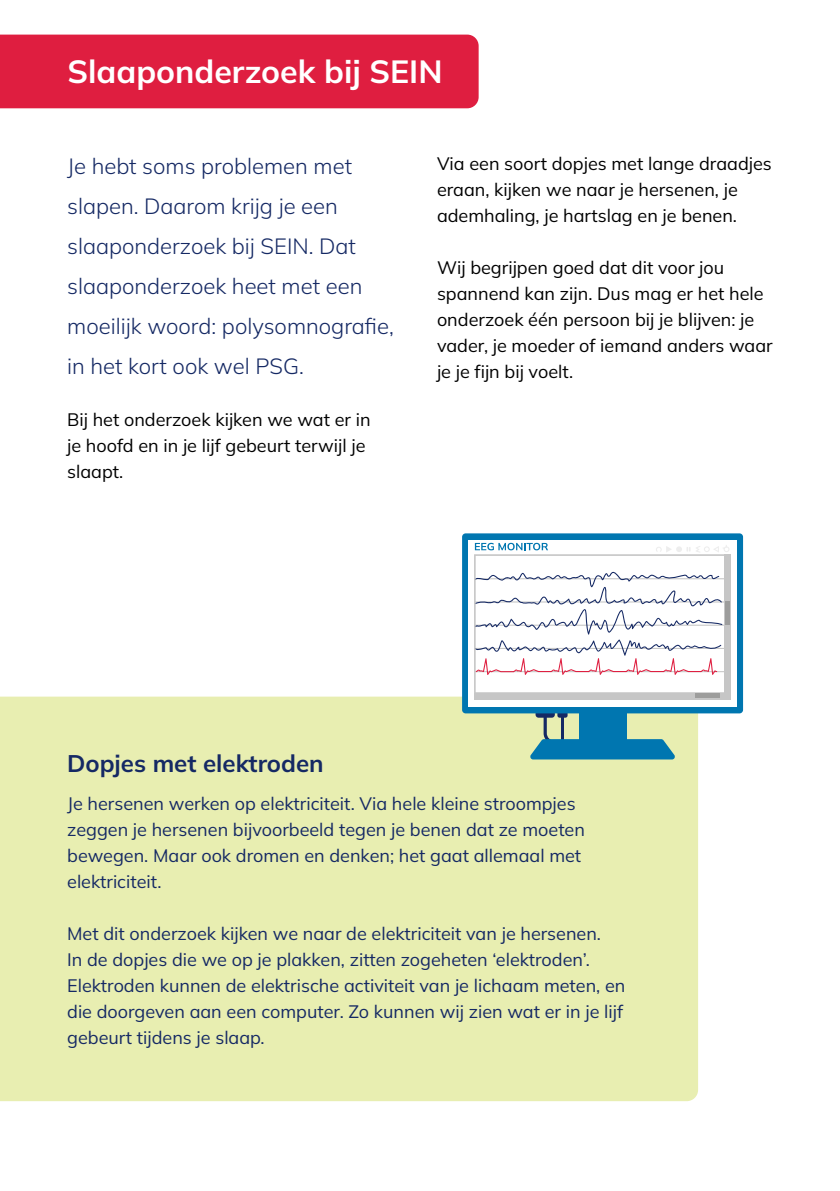
<style>
.page{position:relative;width:840px;height:1191px;background:#fff}
.page>*{position:absolute;margin:0;border:0;box-sizing:border-box;transform-origin:0 0}
.H2_Hoofdstukkop_rood{font:700 32px "Mulish";color:#fff}
.H3_Tussenkop{font:700 24px "Mulish";color:#152964}
.P_Inleiding{font:300 22px/40px "Mulish";color:#152964}
.P_Basistekst{font:18px/26px "Mulish";color:#152964}
.P_Basistekst-2{font:18px/26px "Mulish";color:#000}
</style>
<div class="page">
<div style="left:0;top:35px;width:478px;height:73px;background:#df1e40"></div>
<div style="left:0;top:696px;width:697px;height:405px;background:#e8eeb1"></div>
<svg style="left:535px;top:710px;width:19px;height:7px"></svg>
<svg style="left:557px;top:710px;width:10px;height:7px"></svg>
<div style="left:462px;top:533px;width:280px;height:180px;background:#0076b0;border-radius:4px"></div>
<div style="left:578px;top:705px;width:47px;height:42px;background:#0076b0"></div>
<svg style="left:529px;top:716px;width:146px;height:43px"></svg>
<div style="left:468px;top:539px;width:268px;height:167px;background:#fff"></div>
<svg style="left:729px;top:554px;width:1px;height:138px"></svg>
<div style="left:474px;top:692px;width:256px;height:7px;background:#c6c6c6"></div>
<svg style="left:474px;top:543px;width:255px;height:151px"></svg>
<div style="left:695px;top:693px;width:24px;height:5px;background:#9d9d9c"></div>
<div style="left:724px;top:601px;width:5px;height:23px;background:#9d9d9c"></div>
<h2 class="H2_Hoofdstukkop_rood" style="left:68px;top:50px;width:376px">Slaaponderzoek bij SEIN</h2>
<p class="P_Inleiding" style="left:67px;top:146px;width:328px">Je hebt soms problemen met slapen. Daarom krijg je een slaaponderzoek bij SEIN. Dat slaaponderzoek heet met een moeilijk woord: polysomnografie, in het kort ook wel PSG.</p>
<p class="P_Basistekst-2" style="left:67px;top:406px;width:305px">Bij het onderzoek kijken we wat er in je hoofd en in je lijf gebeurt terwijl je slaapt.</p>
<p class="P_Basistekst-2" style="left:437px;top:150px;width:336px">Via een soort dopjes met lange draadjes eraan, kijken we naar je hersenen, je ademhaling, je hartslag en je benen.</p>
<p class="P_Basistekst-2" style="left:437px;top:254px;width:337px">Wij begrijpen goed dat dit voor jou spannend kan zijn. Dus mag er het hele onderzoek één persoon bij je blijven: je vader, je moeder of iemand anders waar je je fijn bij voelt.</p>
<h3 class="H3_Tussenkop" style="left:67px;top:747px;width:258px">Dopjes met elektroden</h3>
<p class="P_Basistekst" style="left:67px;top:789px;width:519px">Je hersenen werken op elektriciteit. Via hele kleine stroompjes zeggen je hersenen bijvoorbeeld tegen je benen dat ze moeten bewegen. Maar ook dromen en denken; het gaat allemaal met elektriciteit.</p>
<p class="P_Basistekst" style="left:67px;top:919px;width:559px">Met dit onderzoek kijken we naar de elektriciteit van je hersenen.<br>In de dopjes die we op je plakken, zitten zogeheten ‘elektroden’.<br>Elektroden kunnen de elektrische activiteit van je lichaam meten, en die doorgeven aan een computer. Zo kunnen wij zien wat er in je lijf gebeurt tijdens je slaap.</p>
</div>
